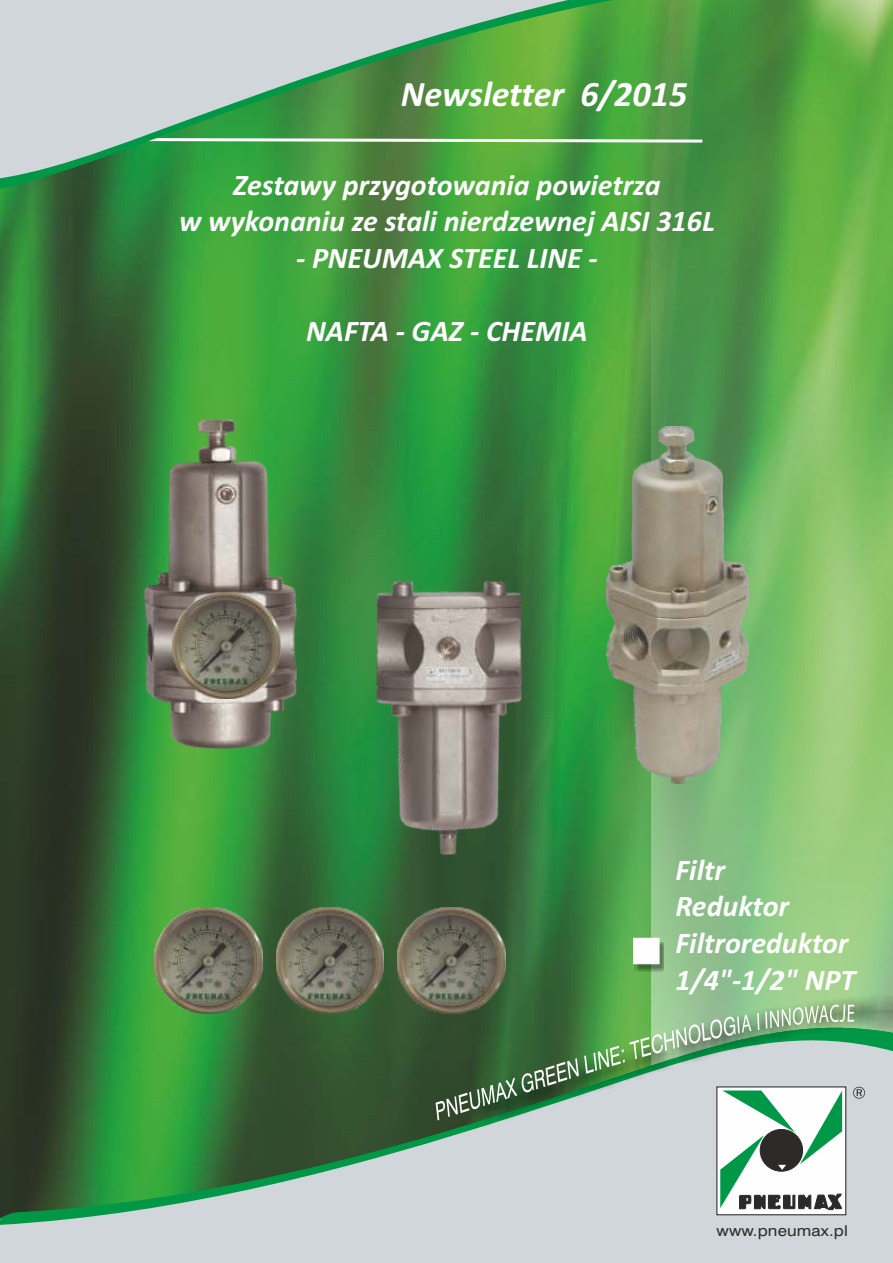
<style>
.page{position:relative;width:893px;height:1263px;background:#fff}
.page>*{position:absolute;margin:0;border:0;box-sizing:border-box;transform-origin:0 0}
.t1{font:italic 700 36px "Calibri";color:#fefefe}
.t2{font:italic 700 30px/36.6px "Calibri";color:#fefefe;text-align:center}
.t3{font:15px "Swiss 721 BT";letter-spacing:.01em;color:#2b2a29;scale:1.13 1}
</style>
<div class="page">
<img style="left:0;top:0;width:651px;height:1026px">
<svg style="left:651px;top:0;width:242px;height:994px;background:#73b360"></svg>
<div style="left:0;top:1225px;width:893px;height:38px;background:#d1d6da"></div>
<svg style="left:0;top:1026px;width:893px;height:199px;background:#6e9575"></svg>
<svg style="left:716px;top:1127px;width:131px;height:89px"></svg>
<div style="left:471px;top:994px;width:422px;height:133px;background:#2b2a29;opacity:.92"></div>
<svg style="left:436px;top:1004px;width:418px;height:116px;background:#81a787"></svg>
<div style="left:634px;top:942px;width:30px;height:30px;background:#2b2a29;opacity:.49"></div>
<svg style="left:633px;top:938px;width:26px;height:26px"></svg>
<svg style="left:620px;top:136px;width:85px;height:8px"></svg>
<svg style="left:0;top:0;width:620px;height:189px;background:#82b582"></svg>
<img style="left:377px;top:582px;width:144px;height:272px">
<img style="left:144px;top:419px;width:152px;height:330px">
<img style="left:606px;top:426px;width:143px;height:358px">
<img style="left:173px;top:592px;width:107px;height:107px">
<img style="left:155px;top:907px;width:107px;height:107px">
<img style="left:276px;top:907px;width:108px;height:107px">
<img style="left:398px;top:907px;width:107px;height:107px">
<p class="t1" style="left:401px;top:79px;width:288px">Newsletter 6/2015</p>
<p class="t2" style="left:179px;top:169px;width:537px">Zestawy przygotowania powietrza<br>w wykonaniu ze stali nierdzewnej AISI 316L</p>
<p class="t2" style="left:296px;top:242px;width:303px">- PNEUMAX STEEL LINE -</p>
<p class="t2" style="left:306px;top:315px;width:283px">NAFTA - GAZ - CHEMIA</p>
<p class="t2" style="left:675px;top:854px;width:181px;text-align:left">Filtr<br>Reduktor<br>Filtroreduktor<br>1/4"-1/2" NPT</p>
<p class="t3" style="left:716px;top:1225px;width:118px">www.pneumax.pl</p>
</div>
